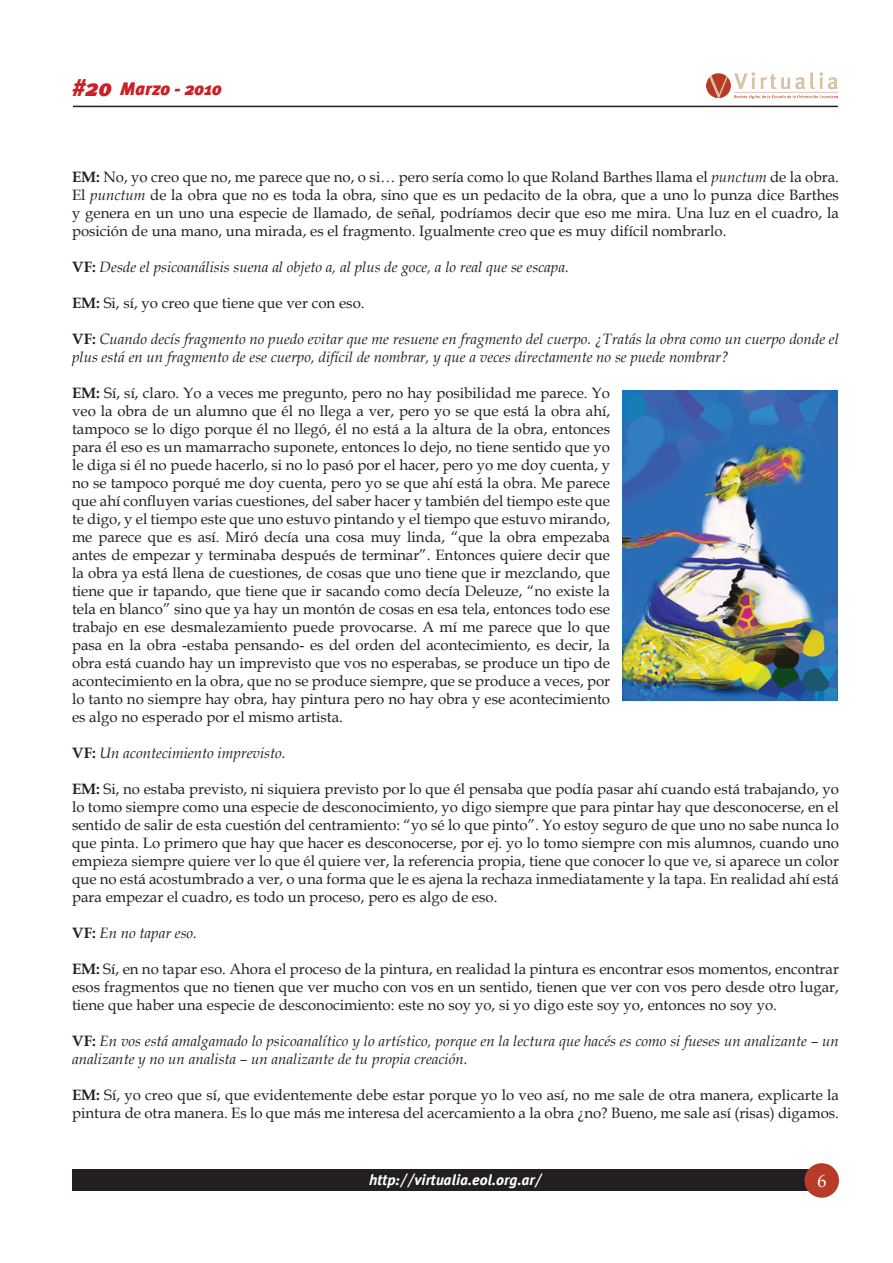
<style>
.page{position:relative;width:893px;height:1263px;background:#fff}
.page>*{position:absolute;margin:0;border:0;box-sizing:border-box;transform-origin:0 0}
.t1{font:italic 900 18px "Meta Plus";color:#ca2026}
.t2{font:18px "Book Antiqua";color:#fff}
.t3{font:15px/18px "Book Antiqua";color:#231f20;text-align:justify}
.t4{font:italic 15px/18px "Book Antiqua";color:#231f20}
.t5{font:italic 700 15px "Meta Plus";color:#fff}
.s1{font-size:24px}
.s2{font-weight:700}
.s3{font-style:italic}
.s4{font-weight:700;font-style:normal}
</style>
<div class="page">
<div style="left:72px;top:1170px;width:750px;height:21px;background:#231f20"></div>
<div style="left:804px;top:1163px;width:35px;height:35px;background:#b73b26;border-radius:50%"></div>
<hr style="left:73px;top:106px;width:765px;height:1px;background:#231f20">
<img style="left:706px;top:72px;width:132px;height:27px">
<img style="left:622px;top:391px;width:215px;height:309px">
<p class="t1" style="left:72px;top:79px;width:151px"><span class="s1">#20</span> Marzo - 2010</p>
<p class="t3" style="left:72px;top:167px;width:768px"><span class="s2">EM:</span> No, yo creo que no, me parece que no, o si… pero sería como lo que Roland Barthes llama el <span class="s3">punctum</span> de la obra.<br>El <span class="s3">punctum</span> de la obra que no es toda la obra, sino que es un pedacito de la obra, que a uno lo punza dice Barthes y genera en un uno una especie de llamado, de señal, podríamos decir que eso me mira. Una luz en el cuadro, la posición de una mano, una mirada, es el fragmento. Igualmente creo que es muy difícil nombrarlo.</p>
<p class="t4" style="left:72px;top:257px;width:498px"><span class="s4">VF:</span> Desde el psicoanálisis suena al objeto a, al plus de goce, a lo real que se escapa.</p>
<p class="t3" style="left:72px;top:293px;width:294px"><span class="s2">EM:</span> Si, sí, yo creo que tiene que ver con eso.</p>
<p class="t4" style="left:72px;top:329px;width:768px"><span class="s4">VF:</span> Cuando decís fragmento no puedo evitar que me resuene en fragmento del cuerpo. ¿Tratás la obra como un cuerpo donde el plus está en un fragmento de ese cuerpo, difícil de nombrar, y que a veces directamente no se puede nombrar?</p>
<p class="t3" style="left:72px;top:383px;width:540px"><span class="s2">EM:</span> Sí, sí, claro. Yo a veces me pregunto, pero no hay posibilidad me parece. Yo veo la obra de un alumno que él no llega a ver, pero yo se que está la obra ahí, tampoco se lo digo porque él no llegó, él no está a la altura de la obra, entonces para él eso es un mamarracho suponete, entonces lo dejo, no tiene sentido que yo le diga si él no puede hacerlo, si no lo pasó por el hacer, pero yo me doy cuenta, y no se tampoco porqué me doy cuenta, pero yo se que ahí está la obra. Me parece que ahí confluyen varias cuestiones, del saber hacer y también del tiempo este que te digo, y el tiempo este que uno estuvo pintando y el tiempo que estuvo mirando, me parece que es así. Miró decía una cosa muy linda, “que la obra empezaba antes de empezar y terminaba después de terminar”. Entonces quiere decir que la obra ya está llena de cuestiones, de cosas que uno tiene que ir mezclando, que tiene que ir tapando, que tiene que ir sacando como decía Deleuze, “no existe la tela en blanco” sino que ya hay un montón de cosas en esa tela, entonces todo ese trabajo en ese desmalezamiento puede provocarse. A mí me parece que lo que pasa en la obra -estaba pensando- es del orden del acontecimiento, es decir, la obra está cuando hay un imprevisto que vos no esperabas, se produce un tipo de acontecimiento en la obra, que no se produce siempre, que se produce a veces, por lo tanto no siempre hay obra, hay pintura pero no hay obra y ese acontecimiento es algo no esperado por el mismo artista.</p>
<p class="t4" style="left:72px;top:743px;width:215px"><span class="s4">VF:</span> Un acontecimiento imprevisto.</p>
<p class="t3" style="left:72px;top:779px;width:768px"><span class="s2">EM:</span> Si, no estaba previsto, ni siquiera previsto por lo que él pensaba que podía pasar ahí cuando está trabajando, yo lo tomo siempre como una especie de desconocimiento, yo digo siempre que para pintar hay que desconocerse, en el sentido de salir de esta cuestión del centramiento: “yo sé lo que pinto”. Yo estoy seguro de que uno no sabe nunca lo que pinta. Lo primero que hay que hacer es desconocerse, por ej. yo lo tomo siempre con mis alumnos, cuando uno empieza siempre quiere ver lo que él quiere ver, la referencia propia, tiene que conocer lo que ve, si aparece un color que no está acostumbrado a ver, o una forma que le es ajena la rechaza inmediatamente y la tapa. En realidad ahí está para empezar el cuadro, es todo un proceso, pero es algo de eso.</p>
<p class="t4" style="left:72px;top:923px;width:126px"><span class="s4">VF:</span> En no tapar eso.</p>
<p class="t3" style="left:72px;top:959px;width:768px"><span class="s2">EM:</span> Sí, en no tapar eso. Ahora el proceso de la pintura, en realidad la pintura es encontrar esos momentos, encontrar esos fragmentos que no tienen que ver mucho con vos en un sentido, tienen que ver con vos pero desde otro lugar, tiene que haber una especie de desconocimiento: este no soy yo, si yo digo este soy yo, entonces no soy yo.</p>
<p class="t4" style="left:72px;top:1031px;width:768px"><span class="s4">VF:</span> En vos está amalgamado lo psicoanalítico y lo artístico, porque en la lectura que hacés es como si fueses un analizante – un analizante y no un analista – un analizante de tu propia creación.</p>
<p class="t3" style="left:72px;top:1085px;width:768px"><span class="s2">EM:</span> Sí, yo creo que sí, que evidentemente debe estar porque yo lo veo así, no me sale de otra manera, explicarte la pintura de otra manera. Es lo que más me interesa del acercamiento a la obra ¿no? Bueno, me sale así (risas) digamos.</p>
<p class="t5" style="left:369px;top:1171px;width:174px">http://virtualia.eol.org.ar/</p>
<p class="t2" style="left:817px;top:1168px;width:10px">6</p>
</div>
